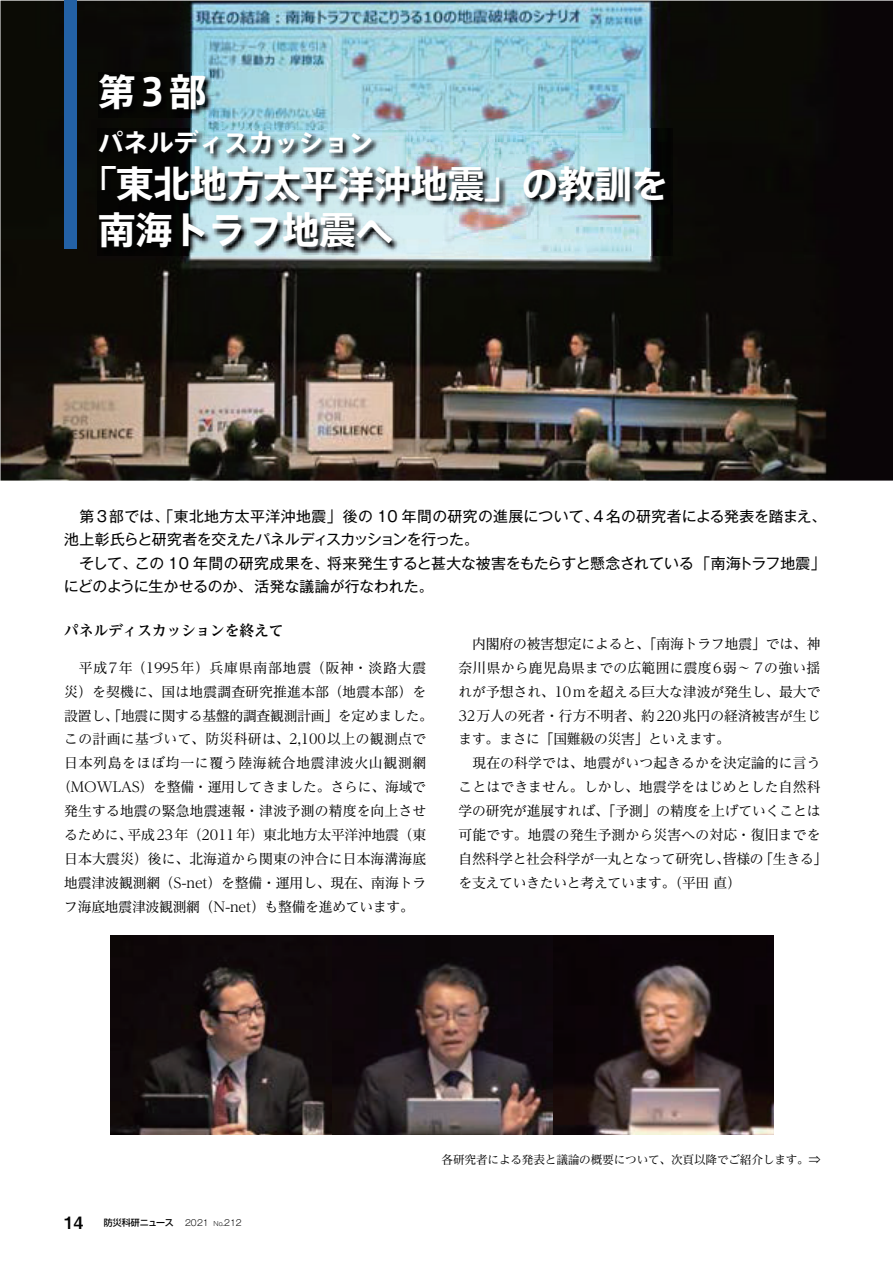
<style>
.page{position:relative;width:893px;height:1263px;background:#fff}
.page>*{position:absolute;margin:0;border:0;box-sizing:border-box;transform-origin:0 0}
.t1{font:37.5px/46.7px "Axis Std Bold 90 msp RKSJ H";letter-spacing:-.02em;color:#fff}
.t2{font:25.5px "Axis Std Bold 90 msp RKSJ H";letter-spacing:-.02em;color:#fff}
.t3{font:14.85px/23.4px "Gothic MB101 Pro Regular 90 msp RKSJ H";color:#030303}
.t4{font:14.85px "Reim Pro Bold 90 msp RKSJ H";letter-spacing:-.02em;color:#030303}
.t5{font:13.8px/23.9px "Reim Pro Regular 90 msp RKSJ H";color:#030303}
.t6{font:13.8px "Reim Pro Regular 90 msp RKSJ H";letter-spacing:-.02em;color:#030303}
.t7{font:13.8px "Reim Pro Regular 90 msp RKSJ H";letter-spacing:.025em;color:#030303}
.t8{font:13.8px "Reim Pro Regular 90 msp RKSJ H";letter-spacing:.06em;color:#030303}
.t9{font:13.8px "Reim Pro Regular 90 msp RKSJ H";letter-spacing:.05em;color:#030303}
.t10{font:11.7px "Reim Pro Regular 90 msp RKSJ H";letter-spacing:-.02em;color:#030303}
.t11{font:9px "Shin Go Pro Medium 90 msp RKSJ H";letter-spacing:-.01em;color:#030303}
.s1{font-family:"Midashi Go Pr 6 N MB31 90 msp RKSJ H";font-size:16.95px}
.s2{font-family:"Shin Go Pro Light 90 msp RKSJ H";font-size:8.55px}
.s3{font-family:"Gothic MB101 Pro Light 90 msp RKSJ H";font-size:8.55px}
.s4{font-family:"Gothic MB101 Pro Light 90 msp RKSJ H";font-size:6.3px}
</style>
<div class="page">
<img style="left:1px;top:1px;width:892px;height:480px">
<img style="left:111px;top:935px;width:663px;height:200px">
<img style="left:98px;top:73px;width:116px;height:44px">
<img style="left:98px;top:129px;width:574px;height:127px">
<div style="left:64px;top:1px;width:13px;height:248px;background:#2361a5"></div>
<h1 class="t1" style="left:98px;top:74px;width:110px">第3部</h1>
<h2 class="t2" style="left:98px;top:133px;width:277px">パネルディスカッション</h2>
<h1 class="t1" style="left:98px;top:165px;width:572px;text-indent:-19px">「東北地方太平洋沖地震」の教訓を南海トラフ地震へ</h1>
<p class="t3" style="left:64px;top:507px;width:764px">　第3部では、「東北地方太平洋沖地震」後の 10 年間の研究の進展について、4名の研究者による発表を踏まえ、池上彰氏らと研究者を交えたパネルディスカッションを行った。<br>　そして、この 10 年間の研究成果を、将来発生すると甚大な被害をもたらすと懸念されている「南海トラフ地震」にどのように生かせるのか、活発な議論が行なわれた。</p>
<p class="t4" style="left:64px;top:625px;width:221px">パネルディスカッションを終えて</p>
<p class="t8" style="left:64px;top:662px;width:363px">　平成7年（1995年）兵庫県南部地震（阪神・淡路大震</p>
<p class="t5" style="left:64px;top:681px;width:363px">災）を契機に、国は地震調査研究推進本部（地震本部）を</p>
<p class="t6" style="left:64px;top:710px;width:370px">設置し、「地震に関する基盤的調査観測計画」を定めました。</p>
<p class="t7" style="left:64px;top:734px;width:363px">この計画に基づいて、防災科研は、2,100以上の観測点で</p>
<p class="t9" style="left:64px;top:758px;width:364px">日本列島をほぼ均一に覆う陸海統合地震津波火山観測網</p>
<p class="t5" style="left:57px;top:777px;width:370px">（MOWLAS）を整備・運用してきました。さらに、海域で</p>
<p class="t5" style="left:64px;top:801px;width:363px">発生する地震の緊急地震速報・津波予測の精度を向上させ</p>
<p class="t6" style="left:64px;top:830px;width:363px">るために、平成23年（2011年）東北地方太平洋沖地震（東</p>
<p class="t5" style="left:64px;top:849px;width:363px">日本大震災）後に、北海道から関東の沖合に日本海溝海底</p>
<p class="t5" style="left:64px;top:873px;width:363px">地震津波観測網（S-net）を整備・運用し、現在、南海トラ</p>
<p class="t6" style="left:64px;top:901px;width:351px">フ海底地震津波観測網（N-net）も整備を進めています。</p>
<p class="t5" style="left:458px;top:634px;width:370px">　内閣府の被害想定によると、「南海トラフ地震」では、神奈川県から鹿児島県までの広範囲に震度6弱～ 7の強い揺れが予想され、10ｍを超える巨大な津波が発生し、最大で<br>32万人の死者・行方不明者、約220兆円の経済被害が生じます。まさに「国難級の災害」といえます。<br>　現在の科学では、地震がいつ起きるかを決定論的に言うことはできません。しかし、地震学をはじめとした自然科学の研究が進展すれば、「予測」の精度を上げていくことは可能です。地震の発生予測から災害への対応・復旧までを自然科学と社会科学が一丸となって研究し、皆様の「生きる」を支えていきたいと考えています。（平田 直）</p>
<p class="t11" style="left:64px;top:1219px;width:179px"><span class="s1">14</span> 防災科研ニュース <span class="s2">　</span><span class="s3">2021</span> <span class="s4">No</span><span class="s3">.212</span></p>
<p class="t10" style="left:442px;top:1155px;width:380px">各研究者による発表と議論の概要について、次頁以降でご紹介します。⇒</p>
</div>
